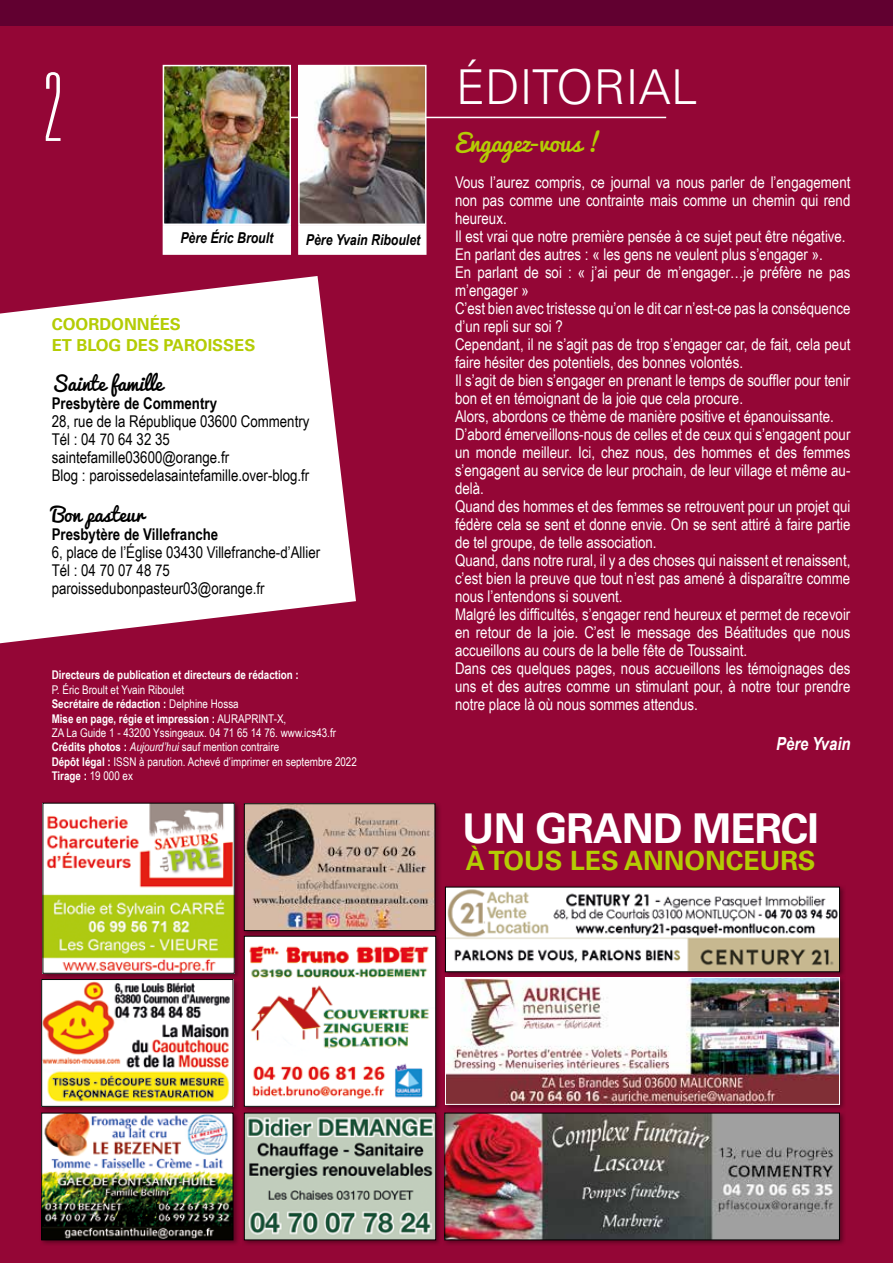
<style>
.page{position:relative;width:893px;height:1263px;background:#fff}
.page>*{position:absolute;margin:0;border:0;box-sizing:border-box;transform-origin:0 0}
.t1{font:100 ultra-condensed 94.8px "Univers LT Std";color:#fff}
.t2{font:300 48px "Univers LT Std";color:#fff}
.t3{font:700 41.1px "Univers LT Std";letter-spacing:-.02em;color:#fff}
.t4{font:700 26.55px "Univers LT Std";color:#b4cc04}
.t5{font:24px "Pacifico";color:#b4cc04}
.t6{font:19.5px "Pacifico";color:#000}
.t7{font:italic 700 18px "Arial Narrow";color:#fff}
.t8{font:700 16.5px/21px "Univers LT Std";color:#b4cc04}
.t9{font:16.2px/18px "Arial Narrow";color:#fff}
.t10{font:16.2px/18px "Arial Narrow";color:#000}
.t11{font:700 16.2px "Arial Narrow";color:#000}
.t12{font:italic 700 15px "Arial Narrow";color:#000}
.t13{font:12px/14.4px "Arial Narrow";color:#fff}
.t14{font:700 12px "Arial Narrow";color:#fff}
.s1{font-weight:700}
.s2{font-style:italic}
</style>
<div class="page">
<div style="left:0;top:0;width:893px;height:27px;background:#610030"></div>
<div style="left:0;top:27px;width:893px;height:1236px;background:#940636"></div>
<svg style="left:0;top:276px;width:356px;height:367px;background:#efdae1"></svg>
<div style="left:443px;top:884px;width:403px;height:94px;background:#000;opacity:.4"></div>
<img style="left:447px;top:889px;width:391px;height:81px">
<div style="left:445px;top:887px;width:395px;height:85px;border:1px solid #000"></div>
<div style="left:443px;top:975px;width:403px;height:136px;background:#000;opacity:.4"></div>
<img style="left:447px;top:979px;width:391px;height:123px">
<div style="left:445px;top:977px;width:395px;height:127px;border:1px solid #fff"></div>
<div style="left:40px;top:800px;width:201px;height:180px;background:#000;opacity:.4"></div>
<img style="left:45px;top:805px;width:188px;height:167px">
<div style="left:43px;top:803px;width:192px;height:171px;border:1px solid #000"></div>
<div style="left:442px;top:1110px;width:404px;height:136px;background:#000;opacity:.4"></div>
<img style="left:447px;top:1115px;width:391px;height:123px">
<div style="left:445px;top:1113px;width:395px;height:127px;border:1px solid #000"></div>
<hr style="left:200px;top:117px;width:466px;height:1px;background:#fff">
<img style="left:301px;top:68px;width:123px;height:154px">
<div style="left:298px;top:65px;width:129px;height:160px;border:2px solid #fff"></div>
<div style="left:298px;top:225px;width:129px;height:30px;background:#fff;border:2px solid #fff"></div>
<img style="left:166px;top:68px;width:122px;height:154px">
<div style="left:163px;top:65px;width:128px;height:160px;border:2px solid #fff"></div>
<div style="left:163px;top:225px;width:128px;height:30px;background:#fff;border:2px solid #fff"></div>
<div style="left:242px;top:801px;width:200px;height:136px;background:#000;opacity:.4"></div>
<img style="left:246px;top:805px;width:187px;height:124px">
<div style="left:244px;top:803px;width:191px;height:128px;border:1px solid #000"></div>
<div style="left:39px;top:1110px;width:201px;height:136px;background:#000;opacity:.4"></div>
<img style="left:44px;top:1115px;width:187px;height:123px">
<div style="left:42px;top:1113px;width:191px;height:127px;border:1px solid #000"></div>
<div style="left:242px;top:1110px;width:200px;height:136px;background:#000;opacity:.4"></div>
<img style="left:246px;top:1115px;width:188px;height:123px">
<div style="left:244px;top:1113px;width:192px;height:127px;border:1px solid #000"></div>
<div style="left:242px;top:933px;width:200px;height:180px;background:#000;opacity:.4"></div>
<img style="left:246px;top:938px;width:188px;height:166px">
<div style="left:244px;top:936px;width:192px;height:170px;border:1px solid #000"></div>
<div style="left:39px;top:977px;width:201px;height:136px;background:#000;opacity:.4"></div>
<img style="left:44px;top:981px;width:187px;height:123px">
<div style="left:42px;top:979px;width:191px;height:127px;border:1px solid #000"></div>
<h1 class="t1" style="left:43px;top:59px;width:23px">2</h1>
<p class="t12" style="left:180px;top:227px;width:94px">Père Éric Broult</p>
<p class="t12" style="left:306px;top:228px;width:116px">Père Yvain Riboulet</p>
<p class="t8" style="left:52px;top:314px;width:205px">COORDONNÉES<br>ET BLOG DES PAROISSES</p>
<p class="t6" style="left:52px;top:373px;width:112px">Sainte famille</p>
<p class="t11" style="left:52px;top:391px;width:167px">Presbytère de Commentry</p>
<p class="t10" style="left:52px;top:412px;width:259px">28, rue de la République 03600 Commentry Tél : 04 70 64 32 35 saintefamille03600@orange.fr<br>Blog : paroissedelasaintefamille.over-blog.fr</p>
<p class="t6" style="left:52px;top:504px;width:94px">Bon pasteur</p>
<p class="t11" style="left:52px;top:522px;width:168px">Presbytère de Villefranche</p>
<p class="t10" style="left:52px;top:542px;width:270px">6, place de l’Église 03430 Villefranche-d’Allier<br>Tél : 04 70 07 48 75 paroissedubonpasteur03@orange.fr</p>
<p class="t14" style="left:52px;top:666px;width:249px">Directeurs de publication et directeurs de rédaction :</p>
<p class="t13" style="left:52px;top:682px;width:307px">P. Éric Broult et Yvain Riboulet<br><span class="s1">Secrétaire de rédaction :</span> Delphine Hossa<br><span class="s1">Mise en page, régie et impression :</span> AURAPRINT-X,<br>ZA La Guide 1 - 43200 Yssingeaux. 04 71 65 14 76. www.ics43.fr <span class="s1">Crédits photos :</span> <span class="s2">Aujourd’hui</span> sauf mention contraire<br><span class="s1">Dépôt légal :</span> ISSN à parution. Achevé d’imprimer en septembre 2022<br><span class="s1">Tirage :</span> 19 000 ex</p>
<h2 class="t2" style="left:456px;top:58px;width:243px">ÉDITORIAL</h2>
<h3 class="t5" style="left:455px;top:129px;width:148px">Engagez-vous !</h3>
<p class="t9" style="left:455px;top:172px;width:397px">Vous l’aurez compris, ce journal va nous parler de l’engagement non pas comme une contrainte mais comme un chemin qui rend heureux.<br>Il est vrai que notre première pensée à ce sujet peut être négative.<br>En parlant des autres : « les gens ne veulent plus s’engager ».<br>En parlant de soi : « j’ai peur de m’engager…je préfère ne pas m’engager »<br>C’est bien avec tristesse qu’on le dit car n’est-ce pas la conséquence d’un repli sur soi ?<br>Cependant, il ne s’agit pas de trop s’engager car, de fait, cela peut faire hésiter des potentiels, des bonnes volontés.<br>Il s’agit de bien s’engager en prenant le temps de souffler pour tenir bon et en témoignant de la joie que cela procure.<br>Alors, abordons ce thème de manière positive et épanouissante.<br>D’abord émerveillons-nous de celles et de ceux qui s’engagent pour un monde meilleur. Ici, chez nous, des hommes et des femmes s’engagent au service de leur prochain, de leur village et même au&shy;delà.<br>Quand des hommes et des femmes se retrouvent pour un projet qui fédère cela se sent et donne envie. On se sent attiré à faire partie de tel groupe, de telle association.<br>Quand, dans notre rural, il y a des choses qui naissent et renaissent, c’est bien la preuve que tout n’est pas amené à disparaître comme nous l’entendons si souvent.<br>Malgré les difficultés, s’engager rend heureux et permet de recevoir en retour de la joie. C’est le message des Béatitudes que nous accueillons au cours de la belle fête de Toussaint.<br>Dans ces quelques pages, nous accueillons les témoignages des uns et des autres comme un stimulant pour, à notre tour prendre notre place là où nous sommes attendus.</p>
<p class="t7" style="left:776px;top:730px;width:76px">Père Yvain</p>
<h3 class="t3" style="left:463px;top:805px;width:358px">UN GRAND MERCI</h3>
<h3 class="t4" style="left:466px;top:845px;width:351px">À TOUS LES ANNONCEURS</h3>
</div>
